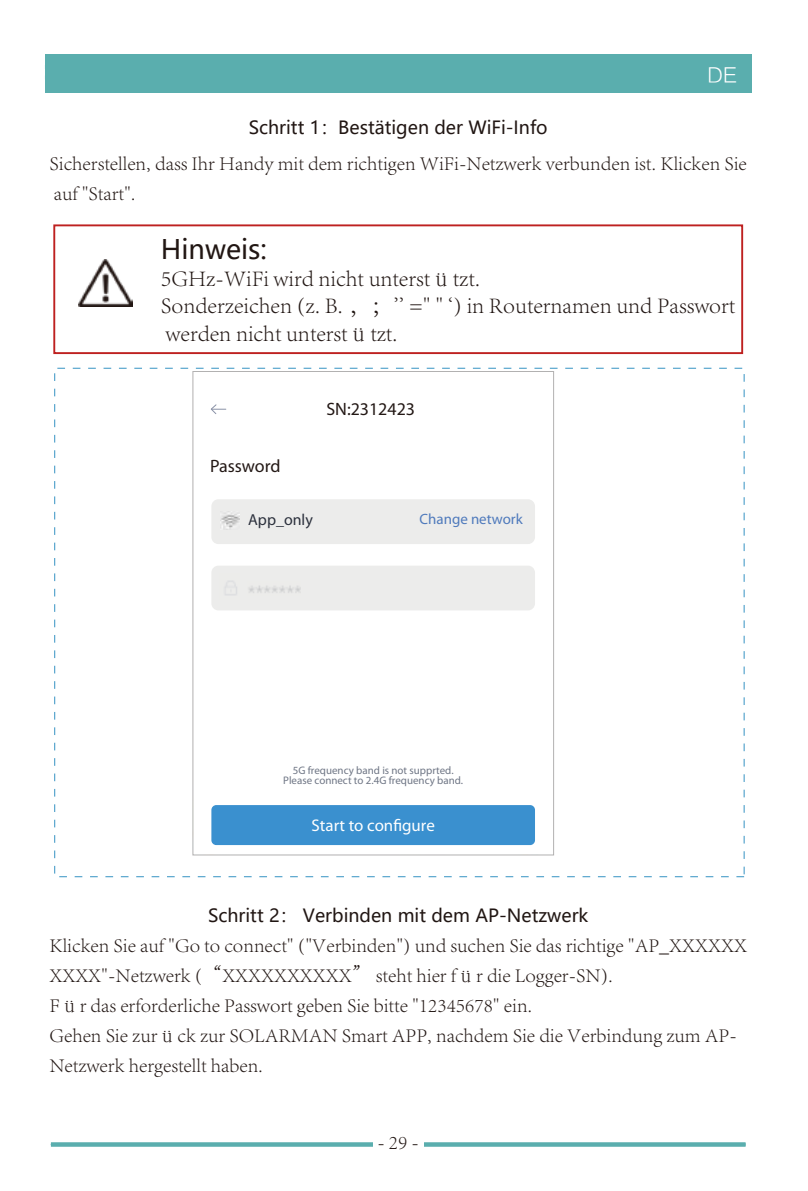
<style>
.page{position:relative;width:808px;height:1191px;background:#fff}
.page>*{position:absolute;margin:0;border:0;box-sizing:border-box;transform-origin:0 0}
.t1{font:26.6px "Microsoft Ya Hei";color:#211613}
.t2{font:300 22.8px/27.4px "Adobe Song Std";color:#211613}
.t3{font:300 20px/30px "Adobe Song Std";color:#231815}
.t4{font:20px "FZLTXHK";color:#fff}
.t5{font:18px "Microsoft Ya Hei";color:#211613}
.t6{font:18px "Myriad Pro";color:#231815}
.t7{font:17px "Myriad Pro";color:#fff}
.t8{font:16px "Myriad Pro";color:#2b303c}
.t9{font:15px "Myriad Pro";color:#4f7abc}
.t10{font:11px/10px "Myriad Pro";color:#6f7685;text-align:center}
</style>
<div class="page">
<div style="left:53px;top:224px;width:690px;height:130px;border:2px solid #be2120"></div>
<img style="left:79px;top:260px;width:54px;height:47px">
<div style="left:45px;top:54px;width:706px;height:38px;background:#5aaeae"></div>
<svg style="left:51px;top:1142px;width:694px;height:4px;background:#64b3b3"></svg>
<div style="left:373px;top:1134px;width:51px;height:20px;background:#fff"></div>
<div style="left:211px;top:499px;width:324px;height:45px;background:#ececeb;border-radius:7px"></div>
<svg style="left:211px;top:404px;width:15px;height:10px"></svg>
<img style="left:221px;top:511px;width:18px;height:17px">
<div style="left:211px;top:565px;width:324px;height:45px;background:#ececeb;border-radius:7px"></div>
<img style="left:225px;top:581px;width:12px;height:14px">
<img style="left:249px;top:585px;width:52px;height:8px">
<div style="left:211px;top:805px;width:324px;height:40px;background:#3a90cf;border-radius:5px"></div>
<p class="t4" style="left:707px;top:64px;width:32px">EN</p>
<p class="t4" style="left:707px;top:64px;width:32px">DE</p>
<p class="t5" style="left:249px;top:115px;width:300px">Schritt 1：Bestätigen der WiFi-Info</p>
<p class="t3" style="left:50px;top:149px;width:699px">Sicherstellen, dass Ihr Handy mit dem richtigen WiFi-Netzwerk verbunden ist. Klicken Sie auf "Start".</p>
<h1 class="t1" style="left:161px;top:231px;width:108px">Hinweis:</h1>
<p class="t2" style="left:161px;top:265px;width:576px">5GHz-WiFi wird nicht unterstützt.<br>Sonderzeichen (z. B. ，；'' =" " `) in Routernamen und Passwort werden nicht unterstützt.</p>
<p class="t6" style="left:326px;top:399px;width:90px">SN:2312423</p>
<p class="t6" style="left:210px;top:456px;width:72px">Password</p>
<p class="t8" style="left:248px;top:510px;width:66px">App_only</p>
<p class="t9" style="left:420px;top:511px;width:105px">Change network</p>
<p class="t10" style="left:283px;top:765px;width:181px">5G frequency band is not supprted.<br>Please connect to 2.4G frequency band.</p>
<p class="t7" style="left:312px;top:816px;width:125px">Start to configure</p>
<p class="t5" style="left:208px;top:903px;width:382px">Schritt 2： Verbinden mit dem AP-Netzwerk</p>
<p class="t3" style="left:49px;top:930px;width:699px">Klicken Sie auf "Go to connect" ("Verbinden") und suchen Sie das richtige "AP_XXXXXX XXXX"-Netzwerk (“XXXXXXXXXX” steht hier für die Logger-SN).<br>Für das erforderliche Passwort geben Sie bitte "12345678" ein.<br>Gehen Sie zurück zur SOLARMAN Smart APP, nachdem Sie die Verbindung zum AP-Netzwerk hergestellt haben.</p>
<p class="t3" style="left:377px;top:1127px;width:43px">- 22 -</p>
<p class="t3" style="left:398px;top:1127px;width:11px">9</p>
</div>
